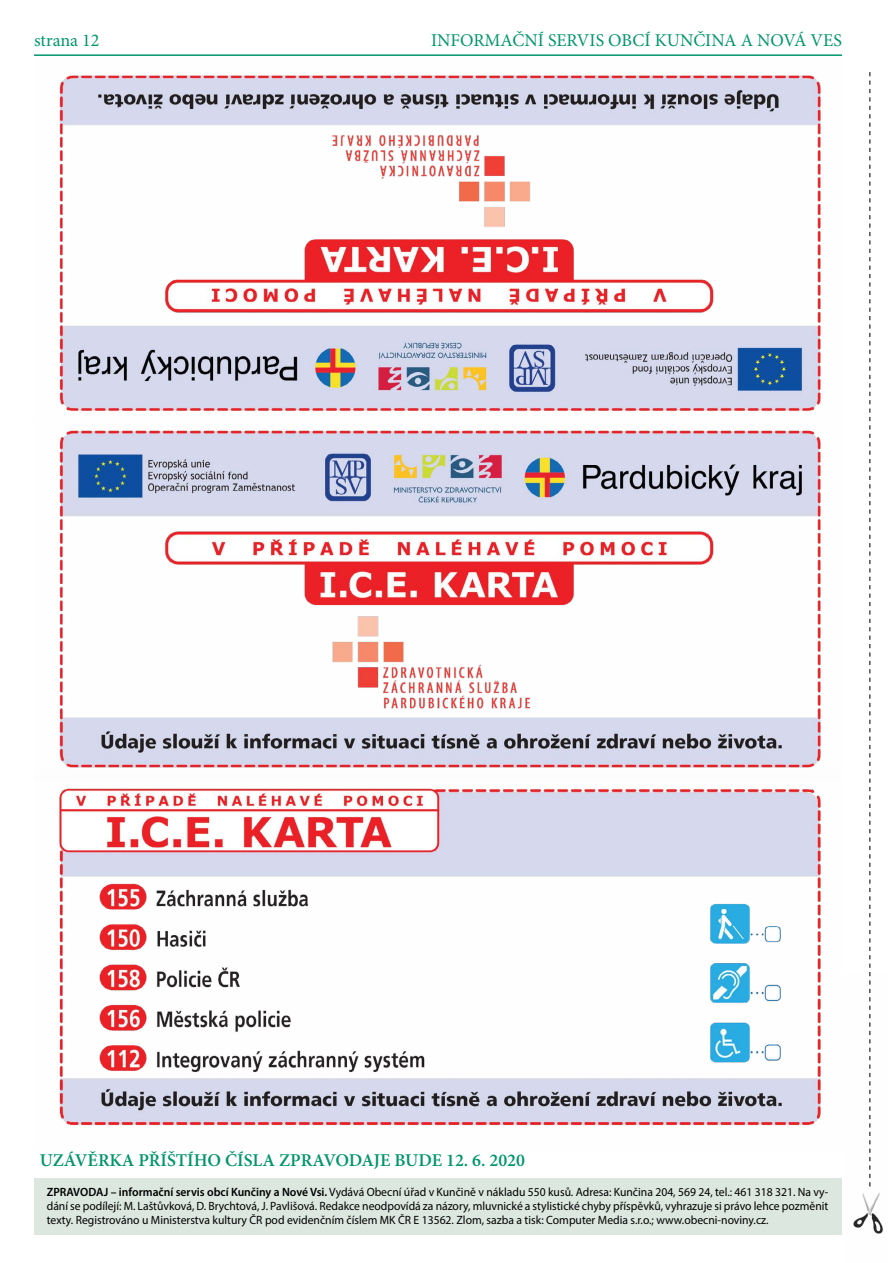
<style>
.page{position:relative;width:893px;height:1263px;background:#fff}
.page>*{position:absolute;margin:0;border:0;box-sizing:border-box;transform-origin:0 0}
.t1{font:600 18px "Minion Pro";color:#00966b}
.t2{font:18px "Minion Pro";color:#00966b}
.t3{font:12px/14.4px "Myriad Pro";color:#000;text-align:justify}
.s1{font-weight:600}
</style>
<div class="page">
<hr style="left:34px;top:54px;width:808px;height:2px;background:#00966b">
<div style="left:34px;top:1178px;width:808px;height:57px;background:#dbe7df"></div>
<img style="left:59px;top:75px;width:762px;height:693px">
<img style="left:59px;top:788px;width:762px;height:338px">
<svg style="left:869px;top:72px;width:1px;height:896px"></svg>
<img style="left:853px;top:972px;width:30px;height:262px">
<h1 class="t2" style="left:34px;top:29px;width:67px">strana 12</h1>
<h1 class="t2" style="left:431px;top:29px;width:412px">INFORMAČNÍ SERVIS OBCÍ KUNČINA A NOVÁ VES</h1>
<h1 class="t1" style="left:40px;top:1148px;width:487px">UZÁVĚRKA PŘÍŠTÍHO ČÍSLA ZPRAVODAJE BUDE 12. 6. 2020</h1>
<p class="t3" style="left:47px;top:1184px;width:783px"><span class="s1">ZPRAVODAJ – informační servis obcí Kunčiny a Nové Vsi.</span> Vydává Obecní úřad v Kunčině v nákladu 550 kusů. Adresa: Kunčina 204, 569 24, tel.: 461 318 321. Na vy&shy;dání se podílejí: M. Laštůvková, D. Brychtová, J. Pavlišová. Redakce neodpovídá za názory, mluvnické a stylistické chyby příspěvků, vyhrazuje si právo lehce pozměnit texty. Registrováno u Ministerstva kultury ČR pod evidenčním číslem MK ČR E 13562. Zlom, sazba a tisk: Computer Media s.r.o.; www.obecni-noviny.cz.</p>
</div>
